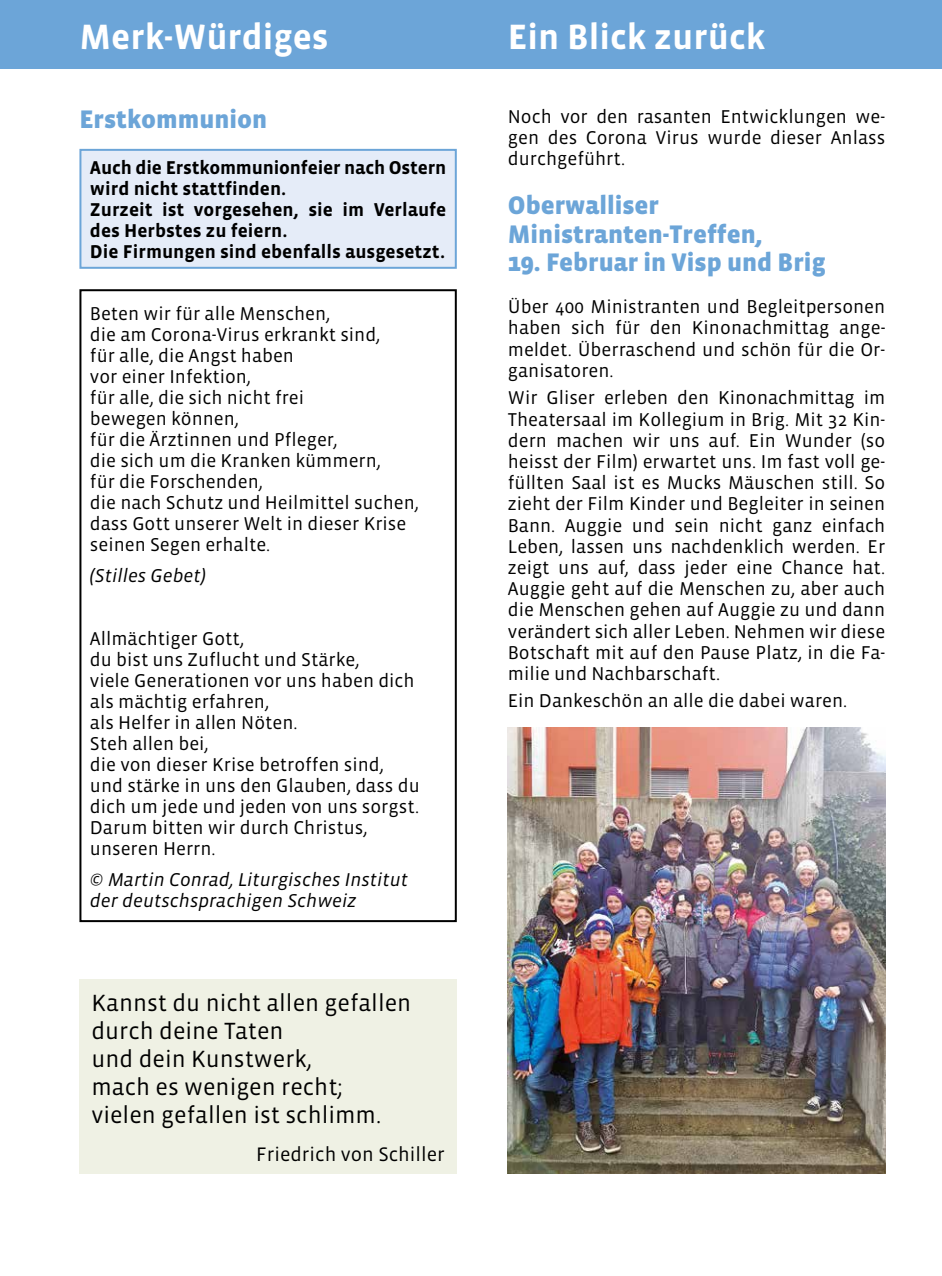
<style>
.page{position:relative;width:942px;height:1276px;background:#fff}
.page>*{position:absolute;margin:0;border:0;box-sizing:border-box;transform-origin:0 0}
.t1{font:700 36px "Vista Sans";color:#fff}
.t2{font:900 26px/28.2px "Vista Sans";color:#6ca5d8}
.t3{font:24px/28px "Vista Sans";color:#000}
.t4{font:20px "Vista Sans";color:#000}
.t5{font:19px/21px "Vista Sans";color:#000;text-align:justify}
.t6{font:700 19px/21px "Vista Sans";color:#000}
.t7{font:italic 19px/21px "Vista Sans";color:#000}
</style>
<div class="page">
<div style="left:0;top:0;width:941px;height:68px;background:#6ca5d8"></div>
<div style="left:80px;top:150px;width:375px;height:118px;background:#e5ecf8"></div>
<div style="left:79px;top:149px;width:377px;height:120px;border:2px solid #6ca5d8"></div>
<div style="left:79px;top:289px;width:377px;height:633px;border:2px solid #000"></div>
<img style="left:507px;top:727px;width:377px;height:447px">
<div style="left:79px;top:979px;width:377px;height:195px;background:#eff1e4"></div>
<h1 class="t1" style="left:79px;top:19px;width:250px">Merk-Würdiges</h1>
<h1 class="t1" style="left:507px;top:19px;width:259px">Ein Blick zurück</h1>
<h2 class="t2" style="left:79px;top:106px;width:189px">Erstkommunion</h2>
<p class="t5" style="left:507px;top:106px;width:379px">Noch vor den rasanten Entwicklungen we&shy;gen des Corona Virus wurde dieser Anlass durchgeführt.</p>
<h2 class="t2" style="left:507px;top:192px;width:256px">Oberwalliser<br>Ministranten-Treffen,</h2>
<h2 class="t2" style="left:507px;top:248px;width:319px">19. Februar in Visp und Brig</h2>
<p class="t5" style="left:507px;top:297px;width:379px">Über 400 Ministranten und Begleitpersonen haben sich für den Kinonachmittag ange&shy;meldet. Überraschend und schön für die Or&shy;ganisatoren.</p>
<p class="t5" style="left:507px;top:388px;width:379px">Wir Gliser erleben den Kinonachmittag im Theatersaal im Kollegium in Brig. Mit 32 Kin&shy;dern machen wir uns auf. Ein Wunder (so heisst der Film) erwartet uns. Im fast voll ge&shy;füllten Saal ist es Mucks Mäuschen still. So zieht der Film Kinder und Begleiter in seinen Bann. Auggie und sein nicht ganz einfach Leben, lassen uns nachdenklich werden. Er zeigt uns auf, dass jeder eine Chance hat.<br>Auggie geht auf die Menschen zu, aber auch die Menschen gehen auf Auggie zu und dann verändert sich aller Leben. Nehmen wir diese Botschaft mit auf den Pause Platz, in die Fa&shy;milie und Nachbarschaft.</p>
<p class="t5" style="left:507px;top:691px;width:341px">Ein Dankeschön an alle die dabei waren.</p>
<p class="t6" style="left:90px;top:158px;width:358px">Auch die Erstkommunionfeier nach Ostern wird nicht stattfinden.<br>Zurzeit ist vorgesehen, sie im Verlaufe des Herbstes zu feiern.<br>Die Firmungen sind ebenfalls ausgesetzt.</p>
<p class="t5" style="left:90px;top:303px;width:330px;text-align:left">Beten wir für alle Menschen,<br>die am Corona-Virus erkrankt sind,<br>für alle, die Angst haben<br>vor einer Infektion,<br>für alle, die sich nicht frei<br>bewegen können,<br>für die Ärztinnen und Pfleger,<br>die sich um die Kranken kümmern,<br>für die Forschenden,<br>die nach Schutz und Heilmittel suchen, dass Gott unserer Welt in dieser Krise seinen Segen erhalte.</p>
<p class="t7" style="left:90px;top:565px;width:117px">(Stilles Gebet)</p>
<p class="t5" style="left:90px;top:628px;width:331px;text-align:left">Allmächtiger Gott,<br>du bist uns Zuflucht und Stärke,<br>viele Generationen vor uns haben dich als mächtig erfahren,<br>als Helfer in allen Nöten.<br>Steh allen bei,<br>die von dieser Krise betroffen sind, und stärke in uns den Glauben, dass du dich um jede und jeden von uns sorgst.<br>Darum bitten wir durch Christus, unseren Herrn.</p>
<p class="t7" style="left:90px;top:869px;width:319px">© Martin Conrad, Liturgisches Institut der deutschsprachigen Schweiz</p>
<p class="t3" style="left:91px;top:989px;width:321px">Kannst du nicht allen gefallen durch deine Taten<br>und dein Kunstwerk,<br>mach es wenigen recht; vielen gefallen ist schlimm.</p>
<p class="t4" style="left:256px;top:1144px;width:190px">Friedrich von Schiller</p>
</div>
